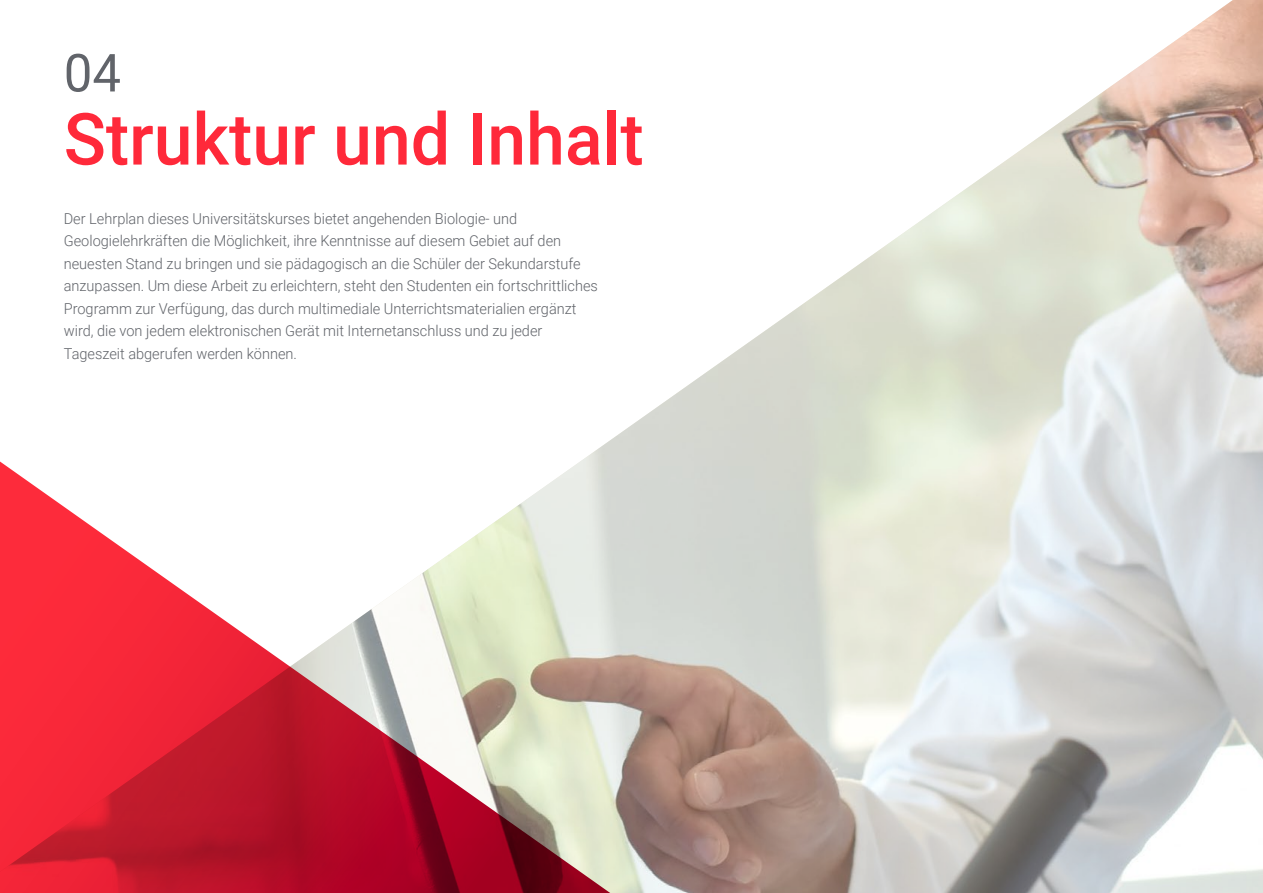
<style>
.page{position:relative;width:1263px;height:893px;background:#fff}
.page>*{position:absolute;margin:0;border:0;box-sizing:border-box;transform-origin:0 0}
.t1{font:500 72px "Roboto";color:#ff293a}
.t2{font:52.5px "Roboto";color:#61646a}
.t3{font:300 15px/22.5px "Roboto";color:#61646a}
</style>
<div class="page">
<img style="left:602px;top:0;width:661px;height:893px">
<svg style="left:0;top:446px;width:640px;height:447px"></svg>
<h2 class="t2" style="left:64px;top:36px;width:59px">04</h2>
<h1 class="t1" style="left:64px;top:89px;width:581px">Struktur und Inhalt</h1>
<p class="t3" style="left:64px;top:207px;width:536px">Der Lehrplan dieses Universitätskurses bietet angehenden Biologie- und Geologielehrkräften die Möglichkeit, ihre Kenntnisse auf diesem Gebiet auf den neuesten Stand zu bringen und sie pädagogisch an die Schüler der Sekundarstufe anzupassen. Um diese Arbeit zu erleichtern, steht den Studenten ein fortschrittliches Programm zur Verfügung, das durch multimediale Unterrichtsmaterialien ergänzt wird, die von jedem elektronischen Gerät mit Internetanschluss und zu jeder Tageszeit abgerufen werden können.</p>
</div>
